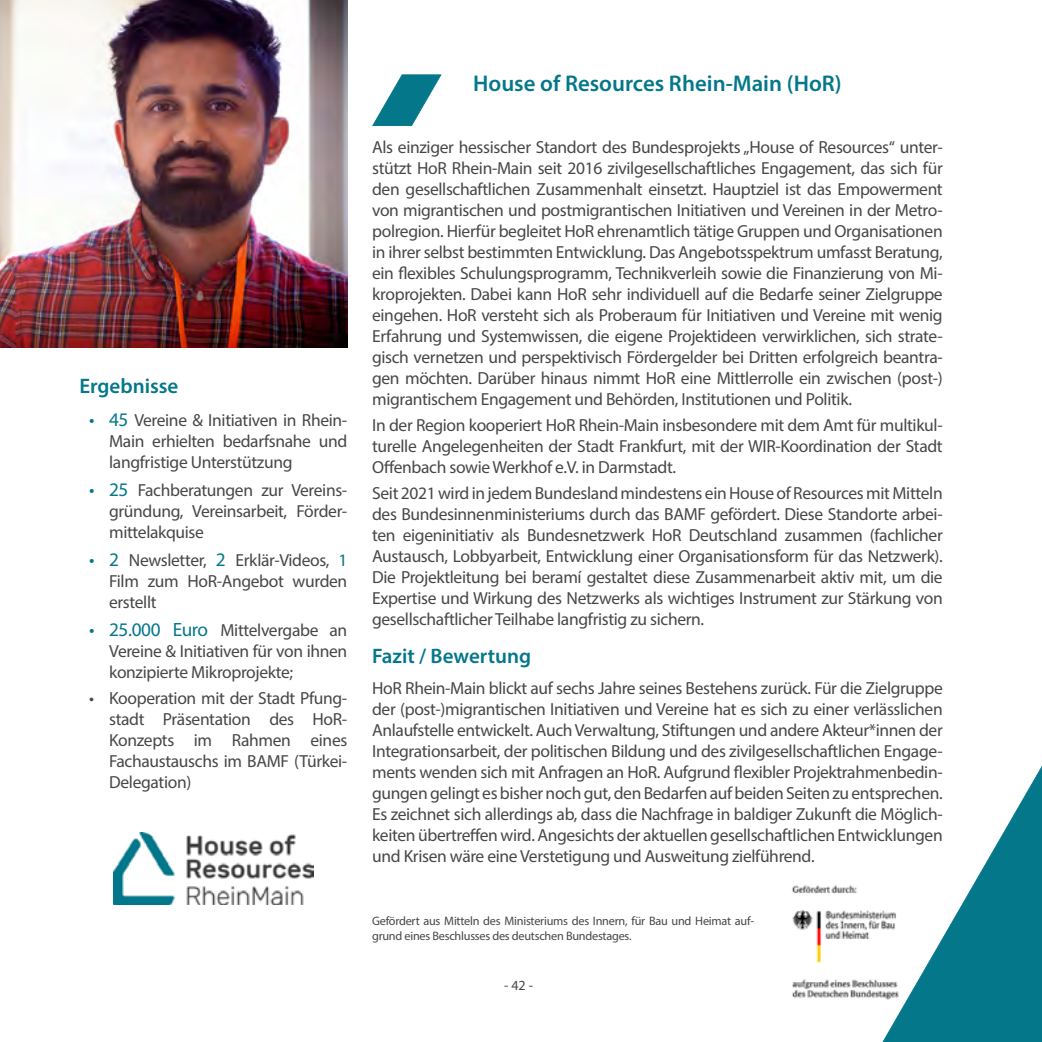
<style>
.page{position:relative;width:1042px;height:1042px;background:#fff}
.page>*{position:absolute;margin:0;border:0;box-sizing:border-box;transform-origin:0 0}
.t1{font:600 22.75px "Myriad Pro";color:#04778b}
.t2{font:600 21px "Myriad Pro";color:#04778b}
.t3{font:17.5px/21px "Myriad Pro";letter-spacing:-.02em;color:#474746;text-align:justify}
.t4{font:14px "Myriad Pro";color:#474746}
.t5{font:12.25px/14.7px "Myriad Pro";letter-spacing:-.02em;color:#474746}
.s1{font-size:19.25px;color:#04778b}
.s2{color:#04778b}
</style>
<div class="page">
<img style="left:792px;top:885px;width:81px;height:113px">
<img style="left:113px;top:832px;width:200px;height:72px">
<svg style="left:372px;top:74px;width:70px;height:52px"></svg>
<img style="left:0;top:0;width:347px;height:347px">
<svg style="left:873px;top:766px;width:169px;height:276px"></svg>
<p class="t2" style="left:79px;top:372px;width:101px">Ergebnisse</p>
<p class="t3" style="left:109px;top:409px;width:240px;text-indent:-20px"><span class="s1">• 45</span> Vereine &amp; Initiativen in Rhein-Main erhielten bedarfsnahe und langfristige Unterstützung</p>
<p class="t3" style="left:109px;top:479px;width:240px;text-indent:-20px"><span class="s1">• 25</span> Fachberatungen zur Vereins&shy;gründung, Vereinsarbeit, Förder&shy;mittelakquise</p>
<p class="t3" style="left:109px;top:549px;width:240px;text-indent:-20px"><span class="s1">• 2</span> Newsletter, <span class="s1">2</span> Erklär-Videos, <span class="s2">1<br></span>Film zum HoR-Angebot wurden erstellt</p>
<p class="t3" style="left:109px;top:619px;width:240px;text-indent:-20px"><span class="s1">• 25.000 Euro</span> Mittelvergabe an Vereine &amp; Initiativen für von ihnen konzipierte Mikroprojekte;</p>
<p class="t3" style="left:109px;top:687px;width:240px;text-indent:-20px">• Kooperation mit der Stadt Pfung&shy;stadt Präsentation des HoR-Konzepts im Rahmen eines Fachaustauschs im BAMF (Türkei-Delegation)</p>
<h1 class="t1" style="left:473px;top:69px;width:370px">House of Resources Rhein-Main (HoR)</h1>
<p class="t3" style="left:372px;top:137px;width:572px">Als einziger hessischer Standort des Bundesprojekts „House of Resources“ unter&shy;stützt HoR Rhein-Main seit 2016 zivilgesellschaftliches Engagement, das sich für den gesellschaftlichen Zusammenhalt einsetzt. Hauptziel ist das Empowerment von migrantischen und postmigrantischen Initiativen und Vereinen in der Metro&shy;polregion. Hierfür begleitet HoR ehrenamtlich tätige Gruppen und Organisationen in ihrer selbst bestimmten Entwicklung. Das Angebotsspektrum umfasst Beratung, ein flexibles Schulungsprogramm, Technikverleih sowie die Finanzierung von Mi&shy;kroprojekten. Dabei kann HoR sehr individuell auf die Bedarfe seiner Zielgruppe eingehen. HoR versteht sich als Proberaum für Initiativen und Vereine mit wenig Erfahrung und Systemwissen, die eigene Projektideen verwirklichen, sich strate&shy;gisch vernetzen und perspektivisch Fördergelder bei Dritten erfolgreich beantra&shy;gen möchten. Darüber hinaus nimmt HoR eine Mittlerrolle ein zwischen (post-) migrantischem Engagement und Behörden, Institutionen und Politik.</p>
<p class="t3" style="left:372px;top:415px;width:572px">In der Region kooperiert HoR Rhein-Main insbesondere mit dem Amt für multikul&shy;turelle Angelegenheiten der Stadt Frankfurt, mit der WIR-Koordination der Stadt Offenbach sowie Werkhof e.V. in Darmstadt.</p>
<p class="t3" style="left:372px;top:483px;width:572px">Seit 2021 wird in jedem Bundesland mindestens ein House of Resources mit Mitteln des Bundesinnenministeriums durch das BAMF gefördert. Diese Standorte arbei&shy;ten eigeninitiativ als Bundesnetzwerk HoR Deutschland zusammen (fachlicher Austausch, Lobbyarbeit, Entwicklung einer Organisationsform für das Netzwerk).<br>Die Projektleitung bei beramí gestaltet diese Zusammenarbeit aktiv mit, um die Expertise und Wirkung des Netzwerks als wichtiges Instrument zur Stärkung von gesellschaftlicher Teilhabe langfristig zu sichern.</p>
<p class="t2" style="left:372px;top:642px;width:161px">Fazit / Bewertung</p>
<p class="t3" style="left:372px;top:677px;width:572px">HoR Rhein-Main blickt auf sechs Jahre seines Bestehens zurück. Für die Zielgruppe der (post-)migrantischen Initiativen und Vereine hat es sich zu einer verlässlichen Anlaufstelle entwickelt. Auch Verwaltung, Stiftungen und andere Akteur*innen der Integrationsarbeit, der politischen Bildung und des zivilgesellschaftlichen Engage&shy;ments wenden sich mit Anfragen an HoR. Aufgrund flexibler Projektrahmenbedin&shy;gungen gelingt es bisher noch gut, den Bedarfen auf beiden Seiten zu entsprechen.<br>Es zeichnet sich allerdings ab, dass die Nachfrage in baldiger Zukunft die Möglich&shy;keiten übertreffen wird. Angesichts der aktuellen gesellschaftlichen Entwicklungen und Krisen wäre eine Verstetigung und Ausweitung zielführend.</p>
<p class="t5" style="left:372px;top:913px;width:384px">Gefördert aus Mitteln des Ministeriums des Innern, für Bau und Heimat auf&shy;grund eines Beschlusses des deutschen Bundestages.</p>
<p class="t4" style="left:504px;top:977px;width:30px">- 42 -</p>
</div>
